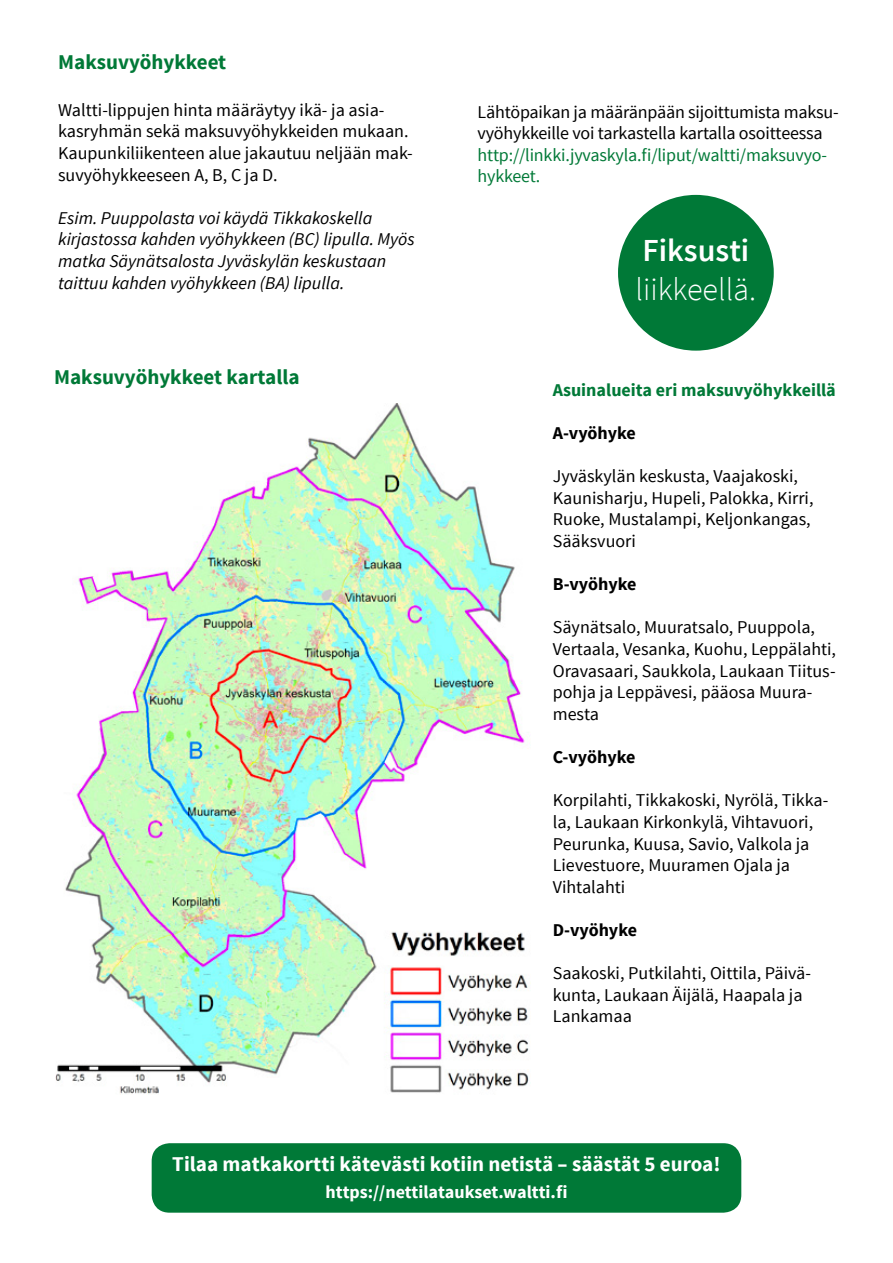
<style>
.page{position:relative;width:893px;height:1263px;background:#fff}
.page>*{position:absolute;margin:0;border:0;box-sizing:border-box;transform-origin:0 0}
.t1{font:300 32.1px "Source Sans Pro";color:#fff}
.t2{font:600 32.1px "Source Sans Pro";color:#fff}
.t3{font:700 21px "Source Sans Pro";color:#fff}
.t4{font:700 21px "Source Sans Pro";color:#007937}
.t5{font:18px/21.6px "Source Sans Pro";color:#000}
.t6{font:italic 18px/21.6px "Source Sans Pro";color:#000}
.t7{font:18px/21.6px "Source Sans Pro";letter-spacing:-.01em;color:#007937}
.t8{font:700 18px "Source Sans Pro";color:#000}
.t9{font:700 18px "Source Sans Pro";color:#007937}
.t10{font:700 18px "Source Sans Pro";color:#fff}
</style>
<div class="page">
<div style="left:152px;top:1143px;width:589px;height:70px;background:#007937;border-radius:18px"></div>
<img style="left:56px;top:404px;width:475px;height:690px">
<div style="left:618px;top:195px;width:156px;height:156px;background:#007937;border-radius:50%"></div>
<p class="t4" style="left:58px;top:48px;width:170px">Maksuvyöhykkeet</p>
<p class="t5" style="left:58px;top:99px;width:356px">Waltti-lippujen hinta määräytyy ikä- ja asia&shy;kasryhmän sekä maksuvyöhykkeiden mukaan.<br>Kaupunkiliikenteen alue jakautuu neljään mak&shy;suvyöhykkeeseen A, B, C ja D.</p>
<p class="t6" style="left:58px;top:207px;width:358px">Esim. Puuppolasta voi käydä Tikkakoskella kirjastossa kahden vyöhykkeen (BC) lipulla. Myös matka Säynätsalosta Jyväskylän keskustaan taittuu kahden vyöhykkeen (BA) lipulla.</p>
<p class="t4" style="left:54px;top:363px;width:247px">Maksuvyöhykkeet kartalla</p>
<p class="t5" style="left:477px;top:101px;width:363px">Lähtöpaikan ja määränpään sijoittumista maksu&shy;vyöhykkeille voi tarkastella kartalla osoitteessa</p>
<p class="t7" style="left:477px;top:144px;width:351px">http://linkki.jyvaskyla.fi/liput/waltti/maksuvyo&shy;hykkeet.</p>
<h1 class="t2" style="left:642px;top:230px;width:108px">Fiksusti</h1>
<h1 class="t1" style="left:635px;top:269px;width:122px">liikkeellä.</h1>
<p class="t9" style="left:553px;top:378px;width:285px">Asuinalueita eri maksuvyöhykkeillä</p>
<p class="t8" style="left:553px;top:421px;width:85px">A-vyöhyke</p>
<p class="t5" style="left:553px;top:466px;width:262px">Jyväskylän keskusta, Vaajakoski,<br>Kaunisharju, Hupeli, Palokka, Kirri,<br>Ruoke, Mustalampi, Keljonkangas,<br>Sääksvuori</p>
<p class="t8" style="left:553px;top:573px;width:85px">B-vyöhyke</p>
<p class="t5" style="left:553px;top:617px;width:285px">Säynätsalo, Muuratsalo, Puuppola,<br>Vertaala, Vesanka, Kuohu, Leppälahti,<br>Oravasaari, Saukkola, Laukaan Tiitus&shy;pohja ja Leppävesi, pääosa Muura&shy;mesta</p>
<p class="t8" style="left:553px;top:745px;width:84px">C-vyöhyke</p>
<p class="t5" style="left:553px;top:790px;width:277px">Korpilahti, Tikkakoski, Nyrölä, Tikka&shy;la, Laukaan Kirkonkylä, Vihtavuori,<br>Peurunka, Kuusa, Savio, Valkola ja<br>Lievestuore, Muuramen Ojala ja<br>Vihtalahti</p>
<p class="t8" style="left:553px;top:918px;width:86px">D-vyöhyke</p>
<p class="t5" style="left:553px;top:963px;width:260px">Saakoski, Putkilahti, Oittila, Päivä&shy;kunta, Laukaan Äijälä, Haapala ja<br>Lankamaa</p>
<p class="t3" style="left:172px;top:1151px;width:550px">Tilaa matkakortti kätevästi kotiin netistä – säästät 5 euroa!</p>
<p class="t10" style="left:326px;top:1180px;width:243px">https://nettilataukset.waltti.fi</p>
</div>
